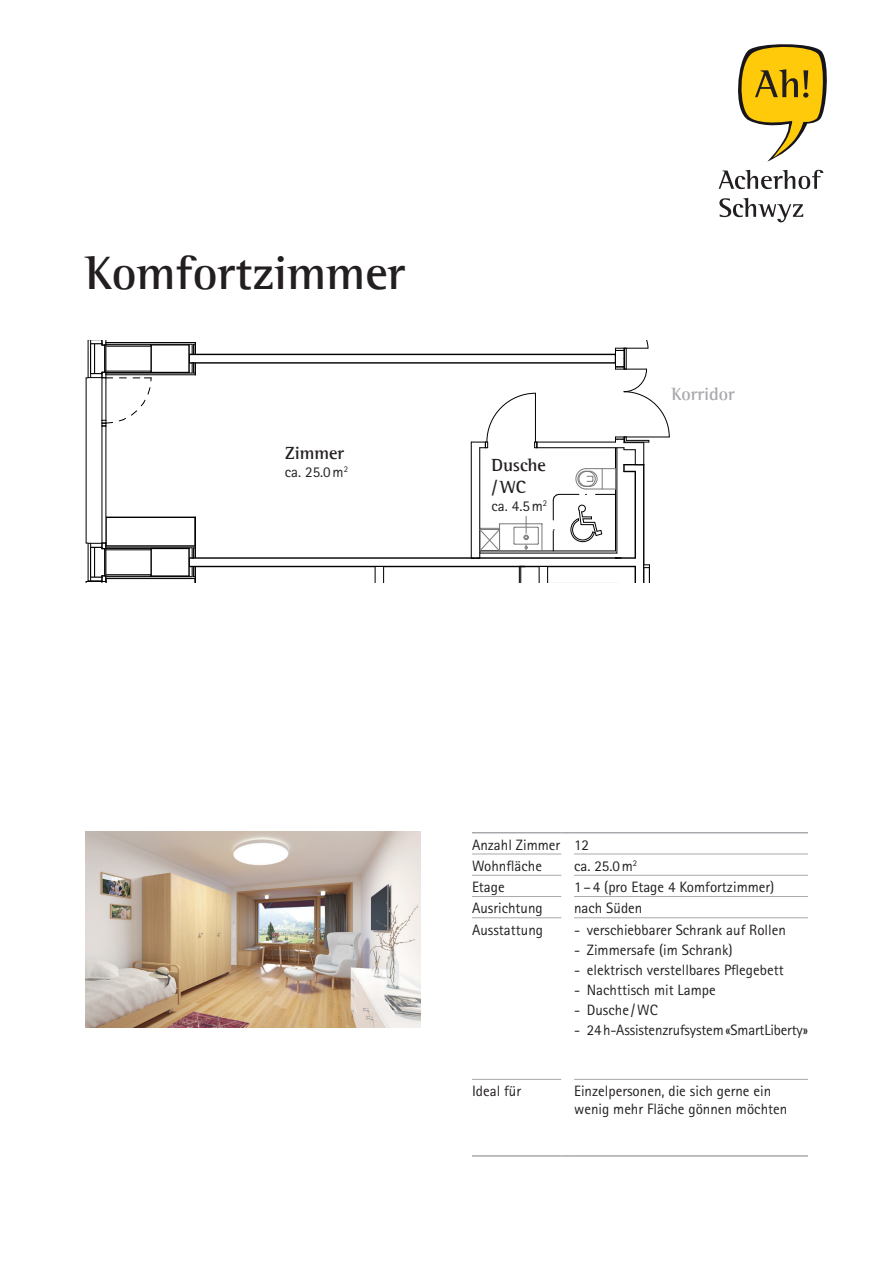
<style>
.page{position:relative;width:893px;height:1263px;background:#fff}
.page>*{position:absolute;margin:0;border:0;box-sizing:border-box;transform-origin:0 0}
.t1{font:700 48px "Rotis Semi Serif Pro";color:#231f20}
.t2{font:700 18px/21.6px "Rotis Semi Serif Pro";color:#231f20}
.t3{font:700 18px "Rotis Semi Serif Pro";color:#a8a9ad}
.t4{font:15px/21.3px "Rotis Sans Serif Pro";color:#231f20}
</style>
<div class="page">
<svg style="left:189px;top:465px;width:282px;height:118px"></svg>
<hr style="left:189px;top:566px;width:446px;height:1px;background:#000001">
<hr style="left:189px;top:557px;width:446px;height:2px;background:#000001">
<hr style="left:189px;top:362px;width:426px;height:2px;background:#000001">
<hr style="left:189px;top:354px;width:426px;height:1px;background:#000001">
<svg style="left:375px;top:567px;width:9px;height:16px"></svg>
<svg style="left:103px;top:381px;width:3px;height:39px"></svg>
<hr style="left:106px;top:378px;width:1px;height:42px;background:#000001">
<hr style="left:102px;top:378px;width:1px;height:42px;background:#000001">
<svg style="left:105px;top:427px;width:1px;height:90px"></svg>
<hr style="left:106px;top:426px;width:1px;height:117px;background:#000001">
<hr style="left:102px;top:426px;width:1px;height:117px;background:#000001">
<hr style="left:86px;top:378px;width:1px;height:165px;background:#000001">
<svg style="left:102px;top:420px;width:11px;height:7px"></svg>
<svg style="left:119px;top:400px;width:26px;height:21px"></svg>
<svg style="left:86px;top:517px;width:110px;height:66px"></svg>
<svg style="left:86px;top:340px;width:110px;height:41px"></svg>
<div style="left:151px;top:548px;width:38px;height:28px;background:#fff"></div>
<hr style="left:188px;top:548px;width:2px;height:28px;background:#000001">
<hr style="left:151px;top:575px;width:38px;height:2px;background:#000001">
<hr style="left:150px;top:548px;width:2px;height:28px;background:#000001">
<hr style="left:151px;top:548px;width:38px;height:1px;background:#000001">
<svg style="left:471px;top:340px;width:198px;height:243px"></svg>
<hr style="left:472px;top:832px;width:89px;height:1px;background:#a8a9ad">
<svg style="left:561px;top:832px;width:13px;height:1px"></svg>
<hr style="left:574px;top:832px;width:234px;height:1px;background:#a8a9ad">
<hr style="left:472px;top:1155px;width:89px;height:2px;background:#a8a9ad">
<svg style="left:561px;top:1155px;width:13px;height:2px"></svg>
<hr style="left:574px;top:1155px;width:234px;height:2px;background:#a8a9ad">
<hr style="left:472px;top:854px;width:89px;height:1px;background:#a8a9ad">
<hr style="left:574px;top:854px;width:234px;height:1px;background:#a8a9ad">
<hr style="left:472px;top:875px;width:89px;height:1px;background:#a8a9ad">
<hr style="left:574px;top:875px;width:234px;height:1px;background:#a8a9ad">
<hr style="left:472px;top:896px;width:89px;height:1px;background:#a8a9ad">
<hr style="left:574px;top:896px;width:234px;height:1px;background:#a8a9ad">
<hr style="left:472px;top:917px;width:89px;height:1px;background:#a8a9ad">
<hr style="left:574px;top:917px;width:234px;height:1px;background:#a8a9ad">
<hr style="left:472px;top:1079px;width:89px;height:1px;background:#a8a9ad">
<hr style="left:574px;top:1079px;width:234px;height:1px;background:#a8a9ad">
<img style="left:85px;top:832px;width:336px;height:195px">
<svg style="left:738px;top:44px;width:89px;height:118px"></svg>
<svg style="left:719px;top:198px;width:84px;height:24px"></svg>
<svg style="left:719px;top:170px;width:104px;height:19px"></svg>
<h1 class="t1" style="left:85px;top:243px;width:322px">Komfortzimmer</h1>
<p class="t2" style="left:285px;top:442px;width:61px">Zimmer</p>
<p class="t4" style="left:285px;top:462px;width:65px">ca. 25.0m<sup>2</sup></p>
<p class="t2" style="left:492px;top:454px;width:56px">Dusche /WC</p>
<p class="t4" style="left:492px;top:495px;width:57px">ca. 4.5m<sup>2</sup></p>
<p class="t3" style="left:671px;top:383px;width:65px">Korridor</p>
<p class="t4" style="left:472px;top:834px;width:119px">Anzahl Zimmer 12<br>Wohnfläche</p>
<p class="t4" style="left:574px;top:855px;width:65px">ca. 25.0m<sup>2</sup></p>
<p class="t4" style="left:472px;top:876px;width:34px">Etage</p>
<p class="t4" style="left:574px;top:876px;width:202px">1–4 (pro Etage 4 Komfortzimmer)</p>
<p class="t4" style="left:472px;top:898px;width:72px">Ausrichtung</p>
<p class="t4" style="left:574px;top:898px;width:70px">nach Süden</p>
<p class="t4" style="left:472px;top:919px;width:73px">Ausstattung</p>
<p class="t4" style="left:574px;top:919px;width:213px">- verschiebbarer Schrank auf Rollen</p>
<p class="t4" style="left:574px;top:939px;width:160px">- Zimmersafe (im Schrank)</p>
<p class="t4" style="left:574px;top:959px;width:211px">- elektrisch verstellbares Pflegebett</p>
<p class="t4" style="left:574px;top:979px;width:143px">- Nachttisch mit Lampe</p>
<p class="t4" style="left:574px;top:999px;width:85px">- Dusche /WC</p>
<p class="t4" style="left:574px;top:1019px;width:235px">- 24h-Assistenzrufsystem «SmartLiberty»</p>
<p class="t4" style="left:472px;top:1080px;width:51px">Ideal für</p>
<p class="t4" style="left:574px;top:1082px;width:215px;line-height:18px">Einzelpersonen, die sich gerne ein wenig mehr Fläche gönnen möchten</p>
</div>
